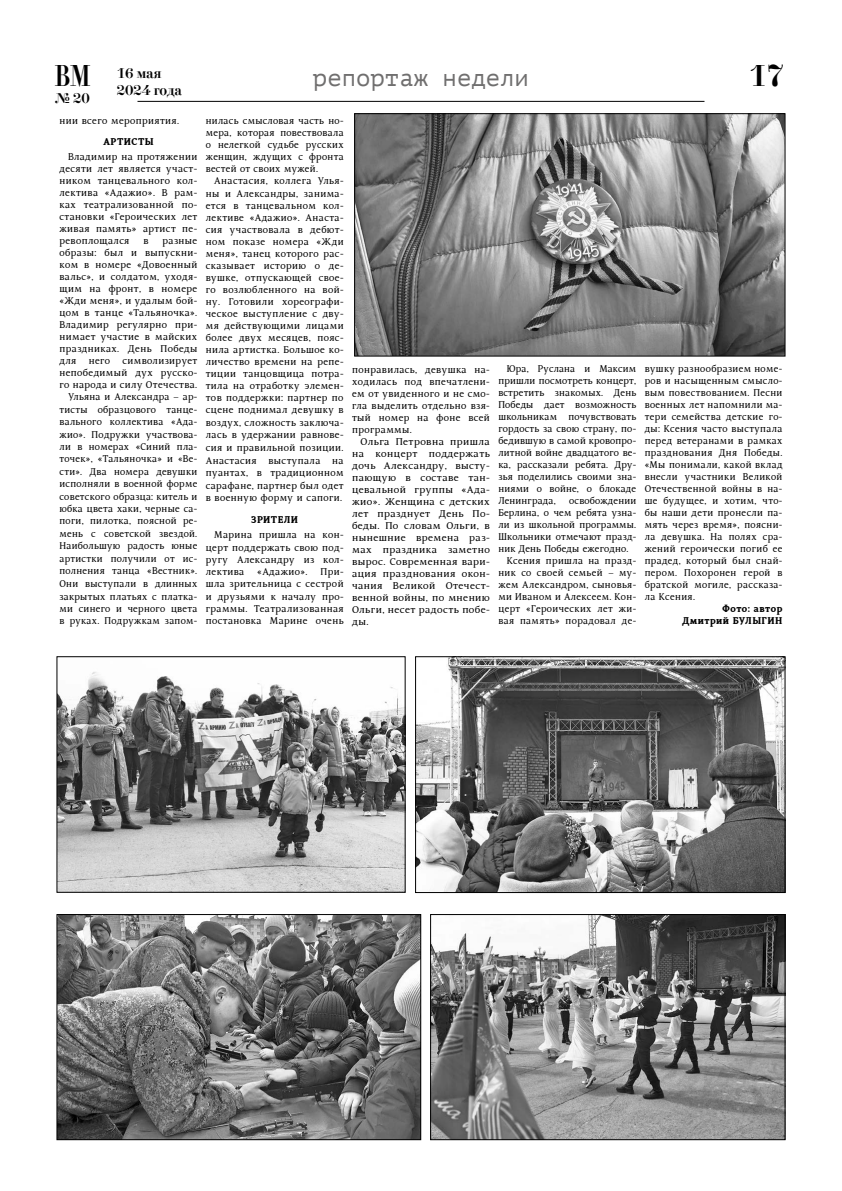
<style>
.page{position:relative;width:842px;height:1191px;background:#fff}
.page>*{position:absolute;margin:0;border:0;box-sizing:border-box;transform-origin:0 0}
.t1{font:30px "Didona C";color:#000}
.t2{font:24px "PT Mono";color:#706f6f}
.t3{font:14px/16.8px "Didona C";color:#000}
.t4{font:10px/12px "Kundera";letter-spacing:.03em;color:#000;text-align:justify}
.t5{font:10px/12px "Kundera";letter-spacing:.03em;color:#000;text-align:justify;scale:1.07 1}
.t6{font:700 10px/12px "Kundera";letter-spacing:.04em;color:#000}
.s1{font-size:30px}
</style>
<div class="page">
<hr style="left:137px;top:101px;width:567px;height:1px;background:#000">
<img style="left:356px;top:115px;width:427px;height:239px">
<div style="left:354px;top:113px;width:431px;height:243px;border:1px solid #000"></div>
<img style="left:432px;top:916px;width:351px;height:222px">
<div style="left:430px;top:914px;width:355px;height:226px;border:1px solid #000"></div>
<img style="left:59px;top:916px;width:360px;height:222px">
<div style="left:57px;top:914px;width:364px;height:226px;border:1px solid #000"></div>
<img style="left:59px;top:672px;width:344px;height:218px">
<div style="left:57px;top:656px;width:348px;height:236px;border:1px solid #000"></div>
<img style="left:417px;top:658px;width:366px;height:232px">
<div style="left:415px;top:656px;width:370px;height:236px;border:1px solid #000"></div>
<h3 class="t3" style="left:117px;top:65px;width:67px;text-indent:-62px"><span class="s1">ВМ</span> 16 мая<br>2024 года</h3>
<h1 class="t1" style="left:749px;top:60px;width:37px">17</h1>
<h3 class="t3" style="left:55px;top:90px;width:36px">№ 20</h3>
<h2 class="t2" style="left:313px;top:64px;width:218px">репортаж недели</h2>
<p class="t4" style="left:60px;top:115px;width:121px">нии всего мероприятия.</p>
<p class="t6" style="left:103px;top:136px;width:9px">АРТИСТЫ</p>
<p class="t4" style="left:60px;top:151px;width:139px;text-indent:9px">Владимир на протяжении десяти лет является участ&shy;ником танцевального кол&shy;лектива «Адажио». В рам&shy;ках театрализованной по&shy;становки «Героических лет живая память» артист пе&shy;ревоплощался</p>
<p class="t4" style="left:60px;top:235px;width:139px;line-height:12.3px;text-align:right">разные<br>образы: был и выпускни&shy;ком в номере «Довоенный вальс», и солдатом, уходя&shy;щим на фронт, в номере «Жди меня», и удалым бой&shy;цом в танце «Тальяночка».<br>Владимир регулярно при&shy;нимает участие в майских праздниках. День Победы для него символизирует непобедимый дух русско&shy;го народа и силу Отечества.<br>Ульяна и Александра – ар&shy;тисты образцового танце&shy;вального коллектива «Ада&shy;жио». Подружки участвова&shy;ли в номерах «Синий пла&shy;точек», «Тальяночка» и «Ве&shy;сти». Два номера девушки исполняли в военной форме советского образца: китель и юбка цвета хаки, черные са&shy;поги, пилотка, поясной ре&shy;мень с советской звездой.<br>Наибольшую радость юные артистки получили от ис&shy;полнения танца «Вестник».<br>Они выступали в длинных закрытых платьях с платка&shy;ми синего и черного цвета в руках. Подружкам запом-</p>
<p class="t4" style="left:143px;top:235px;width:7px">в</p>
<p class="t4" style="left:206px;top:115px;width:139px">нилась смысловая часть но&shy;мера, которая повествовала о нелегкой судьбе русских женщин, ждущих с фронта вестей от своих мужей.</p>
<p class="t4" style="left:206px;top:175px;width:139px;text-indent:9px">Анастасия, коллега Улья&shy;ны и Александры, занима&shy;ется в танцевальном кол&shy;лективе «Адажио». Анаста&shy;сия участвовала в дебют&shy;ном показе номера «Жди меня», танец которого рас&shy;сказывает историю о де&shy;вушке, отпускающей свое&shy;го возлюбленного на вой&shy;ну. Готовили хореографи&shy;ческое выступление с дву&shy;мя действующими лицами более двух месяцев, пояс&shy;нила артистка. Большое ко&shy;личество времени на репе&shy;тиции танцовщица потра&shy;тила на отработку элемен&shy;тов поддержки: партнер по сцене поднимал девушку в воздух, сложность заключа&shy;лась в удержании равнове&shy;сия и правильной позиции.<br>Анастасия выступала на пуантах, в традиционном сарафане, партнер был одет в военную форму и сапоги.</p>
<p class="t6" style="left:251px;top:513px;width:8px">ЗРИТ</p>
<p class="t6" style="left:278px;top:513px;width:15px">ЕЛИ</p>
<p class="t4" style="left:206px;top:528px;width:139px;line-height:12.4px;text-indent:9px">Марина пришла на кон&shy;церт поддержать свою под&shy;ругу Александру из кол&shy;лектива</p>
<p class="t4" style="left:206px;top:566px;width:139px;text-indent:115px">При&shy;шла зрительница с сестрой и друзьями к началу про&shy;граммы. Театрализованная постановка Марине очень</p>
<p class="t4" style="left:257px;top:566px;width:52px">«Адажио».</p>
<p class="t4" style="left:352px;top:363px;width:139px">понравилась, девушка на&shy;ходилась под впечатлени&shy;ем от увиденного и не смо&shy;гла выделить отдельно взя&shy;тый номер на фоне всей программы.</p>
<p class="t5" style="left:352px;top:435px;width:130px;text-indent:9px">Ольга Петровна пришла на концерт поддержать дочь Александру, высту&shy;пающую в составе тан&shy;цевальной группы «Ада&shy;жио». Женщина с детских лет празднует День По&shy;беды. По словам Ольги, в нынешние времена раз&shy;мах праздника заметно вырос. Современная вари&shy;ация празднования окон&shy;чания Великой Отечест&shy;венной войны, по мнению Ольги, несет радость побе&shy;ды.</p>
<p class="t4" style="left:498px;top:363px;width:139px;text-indent:8px">Юра, Руслана и Максим пришли посмотреть концерт, встретить знакомых. День Победы дает возможность школьникам почувствовать гордость за свою страну, по&shy;бедившую в самой кровопро&shy;литной войне двадцатого ве&shy;ка, рассказали ребята. Дру&shy;зья поделились своими зна&shy;ниями о войне, о блокаде Ленинграда,</p>
<p class="t4" style="left:569px;top:495px;width:68px">освобождении</p>
<p class="t4" style="left:498px;top:507px;width:139px">Берлина, о чем ребята узна-</p>
<p class="t4" style="left:498px;top:519px;width:139px">ли из школьной программы.</p>
<p class="t4" style="left:498px;top:531px;width:139px">Школьники отмечают празд-</p>
<p class="t4" style="left:498px;top:543px;width:132px">ник День Победы ежегодно.</p>
<p class="t4" style="left:507px;top:555px;width:131px">Ксения пришла на празд-</p>
<p class="t4" style="left:498px;top:567px;width:139px">ник со своей семьей – му-</p>
<p class="t4" style="left:498px;top:579px;width:139px">жем Александром, сыновья-</p>
<p class="t4" style="left:498px;top:591px;width:139px">ми Иваном и Алексеем. Кон-</p>
<p class="t4" style="left:498px;top:603px;width:139px">церт «Героических лет жи-</p>
<p class="t4" style="left:498px;top:615px;width:139px">вая память» порадовал де-</p>
<p class="t4" style="left:645px;top:363px;width:139px">вушку разнообразием номе&shy;ров и насыщенным смысло&shy;вым повествованием. Песни военных лет напомнили ма&shy;тери семейства детские го&shy;ды: Ксения часто выступала перед ветеранами в рамках празднования Дня Победы. «Мы понимали, какой вклад внесли участники Великой Отечественной войны в на&shy;ше будущее, и хотим, что&shy;бы наши дети пронесли па&shy;мять через время», поясни&shy;ла девушка. На полях сра&shy;жений героически погиб ее прадед, который был снай&shy;пером. Похоронен герой в братской могиле, рассказа&shy;ла Ксения.</p>
<p class="t6" style="left:682px;top:603px;width:102px;text-indent:40px">Фото: автор<br>Дмитрий БУЛЫГИН</p>
</div>
